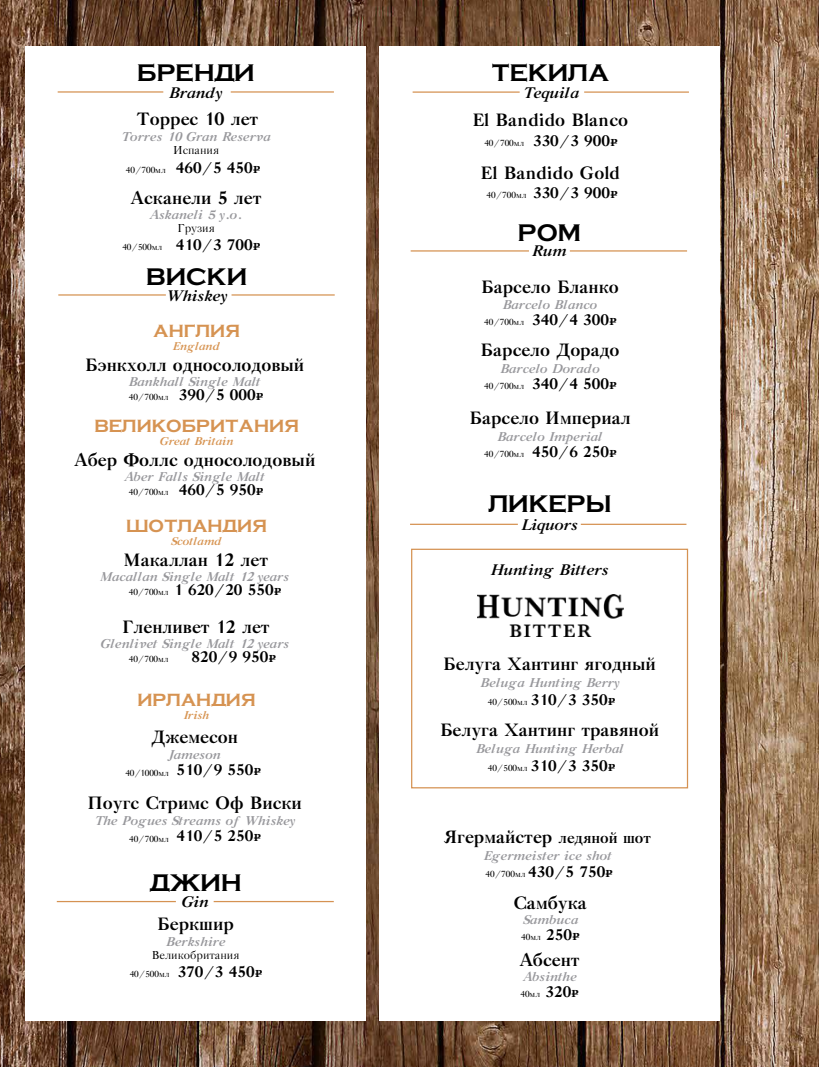
<style>
.page{position:relative;width:819px;height:1067px;background:#fff}
.page>*{position:absolute;margin:0;border:0;box-sizing:border-box;transform-origin:0 0}
.t1{font:700 23.75px "Vacansia Extended C";color:#000}
.t2{font:700 17.5px "Gazeta Titul C";color:#000}
.t3{font:700 17.5px "Vacansia Extended C";color:#d69352}
.t4{font:italic 700 15px "Gazeta Titul C";color:#000}
.t5{font:700 15px "Gazeta Titul C";color:#000}
.t6{font:italic 700 12.5px "Gazeta Titul C";color:#98989c}
.t7{font:11.25px "Gazeta Titul C";color:#000}
.t8{font:italic 700 11px "Gazeta Titul C";color:#d79452}
.t9{font:8.62px "Gazeta Titul C";color:#000}
.s1{font-weight:700;font-size:15px}
.s2{font-family:"ALS Rubl";font-size:10px}
.s3{font-weight:400;font-size:8.62px}
.s4{font-family:"ALS Rubl";font-weight:400;font-size:10px}
.s5{font-size:15px}
</style>
<div class="page">
<img style="left:0;top:0;width:819px;height:1067px">
<div style="left:379px;top:46px;width:340px;height:974px;background:#fff"></div>
<div style="left:25px;top:46px;width:340px;height:974px;background:#fff"></div>
<hr style="left:410px;top:250px;width:119px;height:1px;background:#d59252">
<hr style="left:569px;top:250px;width:118px;height:1px;background:#d59252">
<hr style="left:410px;top:523px;width:108px;height:2px;background:#d59252">
<hr style="left:580px;top:523px;width:106px;height:2px;background:#d59252">
<hr style="left:57px;top:901px;width:119px;height:1px;background:#d59252">
<hr style="left:214px;top:901px;width:120px;height:1px;background:#d59252">
<hr style="left:412px;top:91px;width:107px;height:2px;background:#d59252">
<hr style="left:584px;top:91px;width:105px;height:2px;background:#d59252">
<div style="left:411px;top:548px;width:277px;height:240px;border:1px solid #d59252"></div>
<hr style="left:58px;top:294px;width:108px;height:1px;background:#d59252">
<hr style="left:231px;top:294px;width:104px;height:1px;background:#d59252">
<hr style="left:58px;top:91px;width:105px;height:2px;background:#d59252">
<hr style="left:231px;top:91px;width:103px;height:2px;background:#d59252">
<img style="left:478px;top:594px;width:145px;height:42px">
<h1 class="t1" style="left:137px;top:60px;width:119px">БРЕНДИ</h1>
<h3 class="t4" style="left:169px;top:83px;width:55px">Brandy</h3>
<h2 class="t2" style="left:136px;top:108px;width:123px">Торрес 10 лет</h2>
<p class="t9" style="left:126px;top:165px;width:136px">40/700мл <span class="s1">460/5 450</span><span class="s2">g</span></p>
<h3 class="t6" style="left:121px;top:129px;width:151px">Torres 10 Gran Reserva</h3>
<h3 class="t7" style="left:173px;top:144px;width:48px">Испания</h3>
<h2 class="t2" style="left:131px;top:187px;width:132px">Асканели 5 лет</h2>
<p class="t9" style="left:122px;top:242px;width:139px">40/500мл <span class="s1">410/3 700</span><span class="s2">g</span></p>
<h3 class="t6" style="left:150px;top:207px;width:94px">Askaneli 5 y.o.</h3>
<h3 class="t7" style="left:177px;top:221px;width:39px">Грузия</h3>
<h1 class="t1" style="left:146px;top:264px;width:102px">ВИСКИ</h1>
<h3 class="t4" style="left:166px;top:286px;width:63px">Whiskey</h3>
<h2 class="t3" style="left:153px;top:321px;width:88px">АНГЛИЯ</h2>
<h2 class="t2" style="left:85px;top:354px;width:221px">Бэнкхолл односолодовый</h2>
<p class="t9" style="left:129px;top:392px;width:136px">40/700мл <span class="s1">390/5 000</span><span class="s2">g</span></p>
<p class="t8" style="left:173px;top:339px;width:49px">England</p>
<h3 class="t6" style="left:129px;top:374px;width:134px">Bankhall Single Malt</h3>
<h2 class="t3" style="left:94px;top:417px;width:206px">ВЕЛИКОБРИТАНИЯ</h2>
<h2 class="t2" style="left:74px;top:449px;width:243px">Абер Фоллс односолодовый</h2>
<p class="t9" style="left:129px;top:487px;width:136px">40/700мл <span class="s1">460/5 950</span><span class="s2">g</span></p>
<p class="t8" style="left:160px;top:434px;width:75px">Great Britain</p>
<h3 class="t6" style="left:124px;top:469px;width:142px">Aber Falls Single Malt</h3>
<h2 class="t3" style="left:126px;top:516px;width:142px">ШОТЛАНДИЯ</h2>
<h2 class="t2" style="left:124px;top:549px;width:146px">Макаллан 12 лет</h2>
<h3 class="t5" style="left:129px;top:581px;width:154px"><span class="s3">40/700мл</span> 1 620/20 550<span class="s4">g</span></h3>
<p class="t8" style="left:171px;top:534px;width:53px">Scotlamd</p>
<h3 class="t6" style="left:100px;top:569px;width:190px">Macallan Single Malt 12 years</h3>
<h2 class="t2" style="left:122px;top:616px;width:149px">Гленливет 12 лет</h2>
<p class="t9" style="left:129px;top:654px;width:41px">40/700мл</p>
<h3 class="t5" style="left:191px;top:648px;width:86px">820/9 950<span class="s4">g</span></h3>
<h3 class="t6" style="left:100px;top:636px;width:190px">Glenlivet Single Malt 12 years</h3>
<h2 class="t3" style="left:137px;top:690px;width:120px">ИРЛАНДИЯ</h2>
<p class="t8" style="left:184px;top:708px;width:27px">Irish</p>
<h2 class="t2" style="left:151px;top:726px;width:88px">Джемесон</h2>
<p class="t9" style="left:125px;top:767px;width:137px">40/1000мл <span class="s1">510/9 550</span><span class="s2">g</span></p>
<h3 class="t6" style="left:168px;top:747px;width:54px">Jameson</h3>
<h2 class="t2" style="left:87px;top:792px;width:216px">Поугс Стримс Оф Виски</h2>
<p class="t9" style="left:129px;top:833px;width:133px">40/700мл <span class="s1">410/5 250</span><span class="s2">g</span></p>
<h3 class="t6" style="left:94px;top:813px;width:203px">The Pogues Streams of Whiskey</h3>
<h1 class="t1" style="left:150px;top:870px;width:93px">ДЖИН</h1>
<h3 class="t4" style="left:181px;top:892px;width:29px">Gin</h3>
<h2 class="t2" style="left:157px;top:913px;width:78px">Беркшир</h2>
<p class="t9" style="left:130px;top:969px;width:134px">40/500мл <span class="s1">370/3 450</span><span class="s2">g</span></p>
<h3 class="t6" style="left:166px;top:934px;width:61px">Berkshire</h3>
<h3 class="t7" style="left:152px;top:948px;width:89px">Великобритания</h3>
<h1 class="t1" style="left:491px;top:60px;width:119px">ТЕКИЛА</h1>
<h3 class="t4" style="left:522px;top:83px;width:58px">Tequila</h3>
<h2 class="t2" style="left:472px;top:110px;width:157px">El Bandido Blanco</h2>
<p class="t9" style="left:484px;top:138px;width:135px">40/700мл <span class="s1">330/3 900</span><span class="s2">g</span></p>
<h2 class="t2" style="left:480px;top:162px;width:141px">El Bandido Gold</h2>
<p class="t9" style="left:486px;top:190px;width:133px">40/700мл <span class="s1">330/3 900</span><span class="s2">g</span></p>
<h1 class="t1" style="left:518px;top:219px;width:65px">РОМ</h1>
<h3 class="t4" style="left:532px;top:242px;width:36px">Rum</h3>
<h2 class="t2" style="left:481px;top:277px;width:139px">Барсело Бланко</h2>
<p class="t9" style="left:484px;top:316px;width:134px">40/700мл <span class="s1">340/4 300</span><span class="s2">g</span></p>
<h3 class="t6" style="left:502px;top:297px;width:96px">Barcelo Blanco</h3>
<h2 class="t2" style="left:480px;top:339px;width:140px">Барсело Дорадо</h2>
<p class="t9" style="left:484px;top:381px;width:134px">40/700мл <span class="s1">340/4 500</span><span class="s2">g</span></p>
<h3 class="t6" style="left:500px;top:361px;width:101px">Barcelo Dorado</h3>
<h2 class="t2" style="left:469px;top:407px;width:163px">Барсело Империал</h2>
<p class="t9" style="left:484px;top:448px;width:134px">40/700мл <span class="s1">450/6 250</span><span class="s2">g</span></p>
<h3 class="t6" style="left:497px;top:429px;width:107px">Barcelo Imperial</h3>
<h1 class="t1" style="left:488px;top:491px;width:124px">ЛИКЕРЫ</h1>
<h3 class="t4" style="left:521px;top:515px;width:58px">Liquors</h3>
<h3 class="t4" style="left:491px;top:561px;width:119px">Hunting Bitters</h3>
<h2 class="t2" style="left:443px;top:653px;width:214px">Белуга Хантинг ягодный</h2>
<p class="t9" style="left:487px;top:697px;width:129px">40/500мл <span class="s1">310/3 350</span><span class="s2">g</span></p>
<h3 class="t6" style="left:480px;top:675px;width:140px">Beluga Hunting Berry</h3>
<h2 class="t2" style="left:440px;top:719px;width:221px">Белуга Хантинг травяной</h2>
<p class="t9" style="left:487px;top:763px;width:129px">40/500мл <span class="s1">310/3 350</span><span class="s2">g</span></p>
<h3 class="t6" style="left:476px;top:741px;width:149px">Beluga Hunting Herbal</h3>
<h2 class="t2" style="left:443px;top:826px;width:209px">Ягермайстер <span class="s5">ледяной шот</span></h2>
<p class="t9" style="left:485px;top:869px;width:129px">40/700мл <span class="s1">430/5 750</span><span class="s2">g</span></p>
<h3 class="t6" style="left:483px;top:848px;width:130px">Egermeister ice shot</h3>
<h2 class="t2" style="left:513px;top:892px;width:75px">Самбука</h2>
<p class="t9" style="left:521px;top:931px;width:60px">40мл <span class="s1">250</span><span class="s2">g</span></p>
<h3 class="t6" style="left:523px;top:912px;width:57px">Sambuca</h3>
<h2 class="t2" style="left:519px;top:949px;width:62px">Абсент</h2>
<p class="t9" style="left:520px;top:989px;width:60px">40мл <span class="s1">320</span><span class="s2">g</span></p>
<h3 class="t6" style="left:523px;top:969px;width:55px">Absinthe</h3>
</div>
